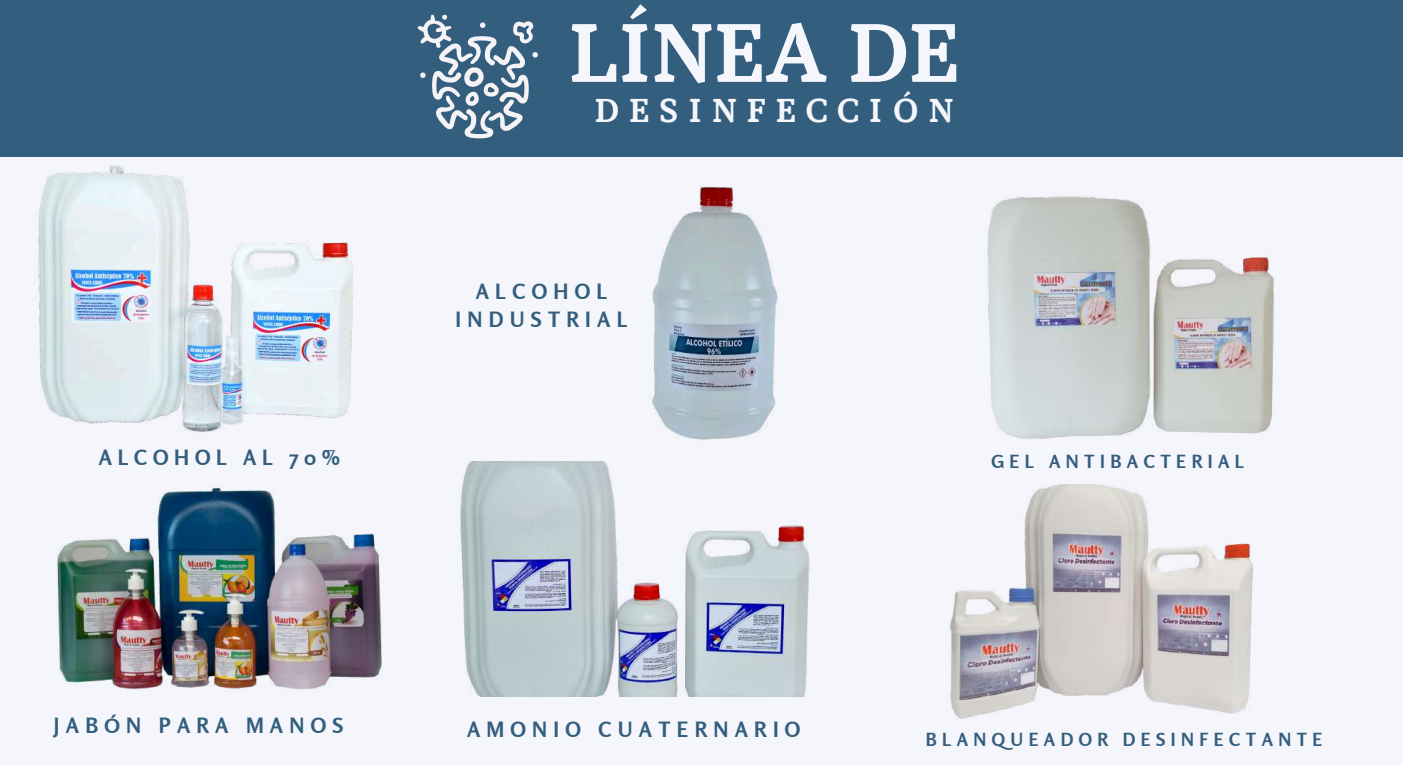
<style>
.page{position:relative;width:1403px;height:765px;background:#345e7d}
.page>*{position:absolute;margin:0;border:0;box-sizing:border-box;transform-origin:0 0}
.t1{font:700 82.5px "Marta";color:#f4f6fc}
.t2{font:700 33px "Marta";letter-spacing:.3em;color:#f4f6fc}
.t3{font:700 21px/28.2px "Rosario";letter-spacing:.3em;color:#345e7d;text-align:center}
.t4{font:700 21px "Rosario";letter-spacing:.275em;color:#345e7d}
.t5{font:700 18px "Rosario";letter-spacing:.3em;color:#345e7d}
</style>
<div class="page">
<div style="left:0;top:157px;width:1403px;height:608px;background:#f4f6fc"></div>
<img style="left:38px;top:165px;width:315px;height:267px">
<svg style="left:417px;top:14px;width:121px;height:124px"></svg>
<img style="left:460px;top:461px;width:350px;height:235px">
<img style="left:481px;top:186px;width:329px;height:288px">
<img style="left:57px;top:486px;width:325px;height:204px">
<img style="left:949px;top:485px;width:304px;height:234px">
<img style="left:987px;top:196px;width:287px;height:243px">
<h1 class="t1" style="left:569px;top:20px;width:392px">LÍNEA DE</h1>
<h2 class="t2" style="left:595px;top:97px;width:360px">DESINFECCIÓN</h2>
<p class="t4" style="left:99px;top:445px;width:243px">ALCOHOL AL 70%</p>
<p class="t3" style="left:456px;top:277px;width:173px">ALCOHOL<br>INDUSTRIAL</p>
<p class="t3" style="left:54px;top:711px;width:291px">JABÓN PARA MANOS</p>
<p class="t3" style="left:467px;top:715px;width:335px">AMONIO CUATERNARIO</p>
<p class="t5" style="left:991px;top:451px;width:254px">GEL ANTIBACTERIAL</p>
<p class="t5" style="left:926px;top:728px;width:398px">BLANQUEADOR DESINFECTANTE</p>
</div>
